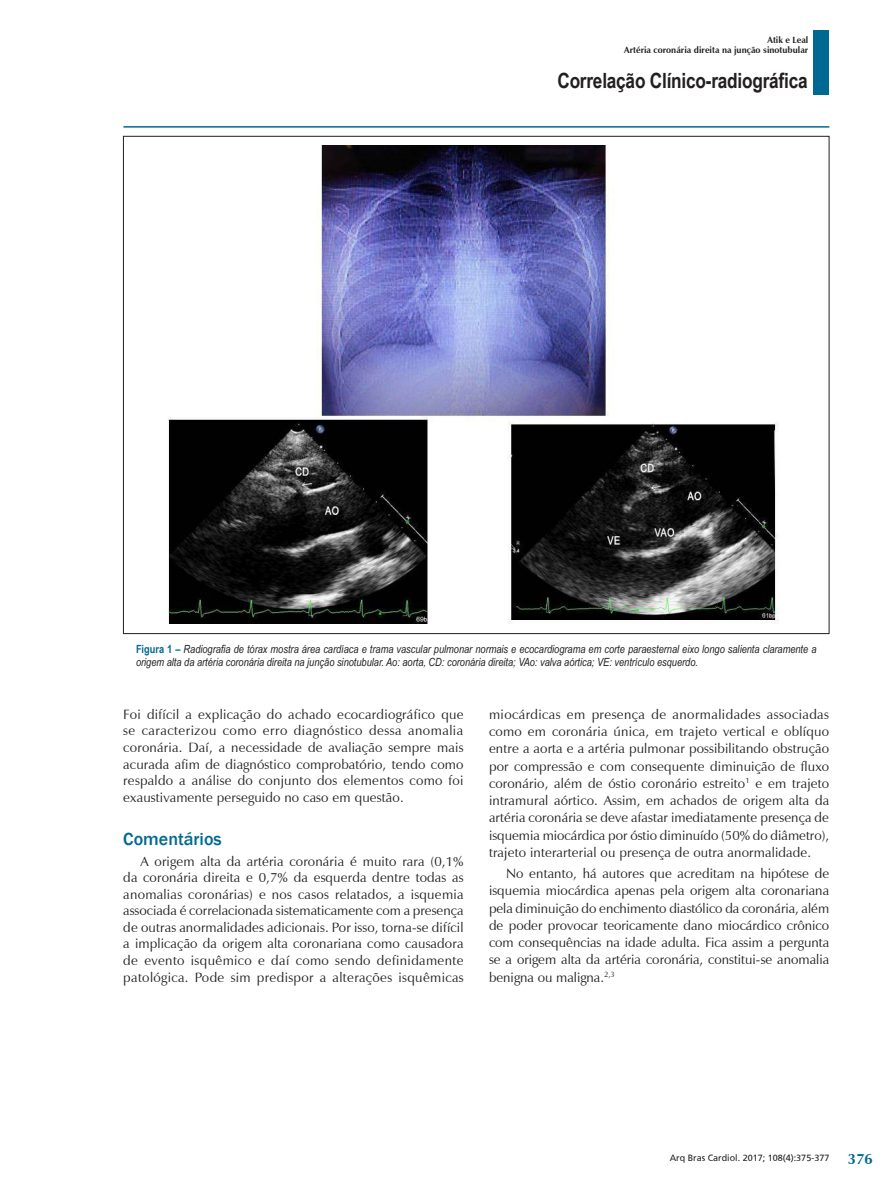
<style>
.page{position:relative;width:893px;height:1191px;background:#fff}
.page>*{position:absolute;margin:0;border:0;box-sizing:border-box;transform-origin:0 0}
.t1{font:700 21px "Arial Narrow";letter-spacing:-.01em;color:#231f20}
._02_-_TITULO_-_MATER{font:500 18px "Franklin Gothic";color:#006991}
.t2{font:700 15px "Zapf Humanist 601 BT";color:#006991}
._01-TEXTO_BASICO{font:13.5px/17.2px "Zapf Humanist 601 BT";letter-spacing:.01em;color:#231f20;text-align:justify}
._06_-_LEGENDA_FIGURA{font:italic 11.25px/13.5px "Arial Narrow";color:#231f20}
.t3{font:700 9px "Zapf Humanist 601 BT";color:#231f20}
.t4{font:9px "Frutiger";color:#231f20}
.s1{font-weight:700;font-style:normal;color:#006991}
</style>
<div class="page">
<hr style="left:123px;top:126px;width:706px;height:2px;background:#006991">
<div style="left:813px;top:30px;width:16px;height:64px;background:#006991"></div>
<img style="left:167px;top:146px;width:612px;height:478px">
<p class="t3" style="left:767px;top:34px;width:42px">Atik e Leal</p>
<p class="t3" style="left:624px;top:45px;width:186px">Artéria coronária direita na junção sinotubular</p>
<h1 class="t1" style="left:557px;top:65px;width:252px">Correlação Clínico-radiográfica</h1>
<p class="_06_-_LEGENDA_FIGURA" style="left:136px;top:641px;width:682px"><span class="s1">Figura 1 –</span> Radiografia de tórax mostra área cardíaca e trama vascular pulmonar normais e ecocardiograma em corte paraesternal eixo longo salienta claramente a origem alta da artéria coronária direita na junção sinotubular. Ao: aorta, CD: coronária direita; VAo: valva aórtica; VE: ventrículo esquerdo.</p>
<p class="_01-TEXTO_BASICO" style="left:123px;top:706px;width:342px;line-height:16.6px">Foi difícil a explicação do achado ecocardiográfico que se caracterizou como erro diagnóstico dessa anomalia coronária. Daí, a necessidade de avaliação sempre mais acurada afim de diagnóstico comprobatório, tendo como respaldo a análise do conjunto dos elementos como foi exaustivamente perseguido no caso em questão.</p>
<p class="_02_-_TITULO_-_MATER" style="left:123px;top:827px;width:100px">Comentários</p>
<p class="_01-TEXTO_BASICO" style="left:123px;top:852px;width:342px;line-height:16.6px;text-indent:17px">A origem alta da artéria coronária é muito rara (0,1% da coronária direita e 0,7% da esquerda dentre todas as anomalias coronárias) e nos casos relatados, a isquemia associada é correlacionada sistematicamente com a presença de outras anormalidades adicionais. Por isso, torna-se difícil a implicação da origem alta coronariana como causadora de evento isquêmico e daí como sendo definidamente patológica. Pode sim predispor a alterações isquêmicas</p>
<p class="_01-TEXTO_BASICO" style="left:489px;top:705px;width:342px">miocárdicas em presença de anormalidades associadas como em coronária única, em trajeto vertical e oblíquo entre a aorta e a artéria pulmonar possibilitando obstrução por compressão e com consequente diminuição de fluxo coronário, além de óstio coronário estreito<sup>1</sup> e em trajeto intramural aórtico. Assim, em achados de origem alta da artéria coronária se deve afastar imediatamente presença de isquemia miocárdica por óstio diminuído (50% do diâmetro), trajeto interarterial ou presença de outra anormalidade.</p>
<p class="_01-TEXTO_BASICO" style="left:489px;top:865px;width:342px;text-indent:17px">No entanto, há autores que acreditam na hipótese de isquemia miocárdica apenas pela origem alta coronariana pela diminuição do enchimento diastólico da coronária, além de poder provocar teoricamente dano miocárdico crônico com consequências na idade adulta. Fica assim a pergunta se a origem alta da artéria coronária, constitui-se anomalia benigna ou maligna.<sup>2,3</sup></p>
<p class="t4" style="left:670px;top:1153px;width:161px">Arq Bras Cardiol. 2017; 108(4):375-377</p>
<p class="t2" style="left:848px;top:1149px;width:26px">376</p>
</div>
